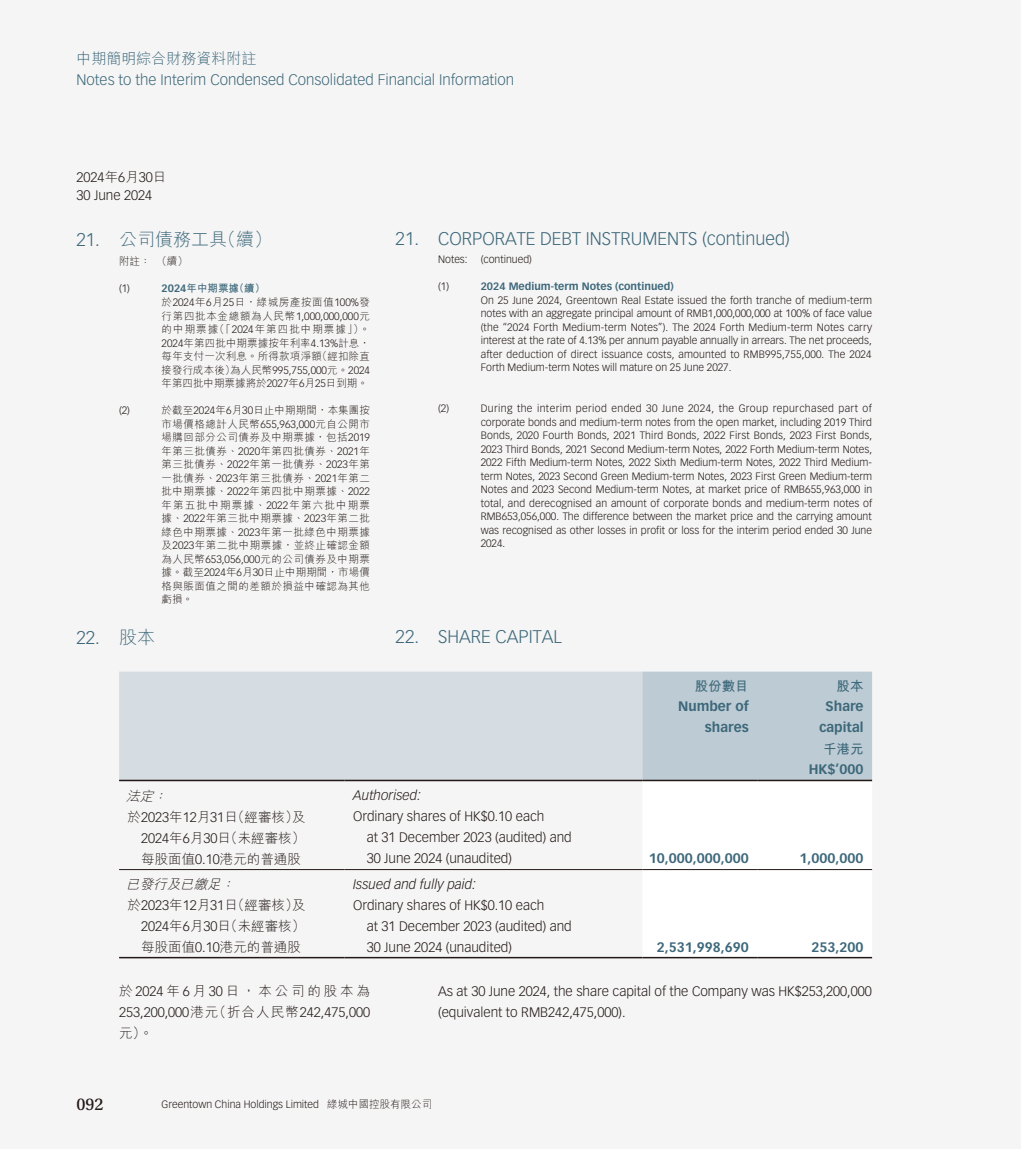
<style>
.page{position:relative;width:1021px;height:1149px;background:#fff}
.page>*{position:absolute;margin:0;border:0;box-sizing:border-box;transform-origin:0 0}
.t1{font:300 18px "Vectora LT Std";color:#3d687a}
.t2{font:300 18px "M Hei HK";color:#3d687a}
.t3{font:18px "Utopia Std Capt";color:#231916}
.t4{font:300 15px "Vectora LT Std";color:#3d687a}
.t5{font:300 15px "M Hei HK";color:#3d687a}
.t6{font:300 13.5px/21px "Vectora LT Std";color:#231916}
.t7{font:300 13.5px/21px "M Hei HK";color:#231916;text-align:justify}
.t8{font:700 13.5px/21px "Vectora LT Std";color:#3d687a;text-align:right}
.t9{font:italic 300 13.5px "Vectora LT Std";color:#231916}
.t10{font:300 13.5px "M Hei HK";letter-spacing:.21em;color:#231916}
.t11{font:italic 300 13.5px "M Hei HK";color:#231916}
.t12{font:700 13.5px "M Hei HK";color:#3d687a}
.t13{font:300 10.5px/13.5px "Vectora LT Std";color:#231916;text-align:justify}
.t14{font:300 10.5px/13.5px "M Hei HK";letter-spacing:.045em;color:#231916}
.t15{font:700 10.5px "Vectora LT Std";color:#3d687a}
.t16{font:300 10.5px "M Hei HK";color:#231916}
.s1{font-family:"M Hei HK"}
.s2{font-family:"Vectora LT Std"}
.s3{font-family:"Vectora LT Std";font-weight:700;color:#3d687a}
.s4{font-weight:700;color:#3d687a}
</style>
<div class="page">
<div style="left:0;top:0;width:1020px;height:1148px;background:#f5f5f5"></div>
<div style="left:119px;top:671px;width:523px;height:108px;background:#d5dde3"></div>
<svg style="left:642px;top:671px;width:230px;height:200px"></svg>
<hr style="left:119px;top:779px;width:225px;height:2px;background:#231916">
<hr style="left:344px;top:779px;width:298px;height:2px;background:#231916">
<hr style="left:642px;top:779px;width:115px;height:2px;background:#231916">
<hr style="left:757px;top:779px;width:115px;height:2px;background:#231916">
<hr style="left:119px;top:869px;width:225px;height:1px;background:#231916">
<hr style="left:344px;top:869px;width:298px;height:1px;background:#231916">
<hr style="left:642px;top:869px;width:115px;height:1px;background:#231916">
<hr style="left:757px;top:869px;width:115px;height:1px;background:#231916">
<hr style="left:119px;top:956px;width:225px;height:2px;background:#231916">
<hr style="left:344px;top:956px;width:298px;height:2px;background:#231916">
<hr style="left:642px;top:956px;width:115px;height:2px;background:#231916">
<hr style="left:757px;top:956px;width:115px;height:2px;background:#231916">
<h2 class="t5" style="left:77px;top:48px;width:182px">中期簡明綜合財務資料附註</h2>
<h2 class="t4" style="left:77px;top:70px;width:439px">Notes to the Interim Condensed Consolidated Financial Information</h2>
<p class="t6" style="left:77px;top:169px;width:91px;line-height:18px">2024<span class="s1">年</span>6<span class="s1">月</span>30<span class="s1">日<br></span>30 June 2024</p>
<h1 class="t2" style="left:77px;top:226px;width:197px"><span class="s2">21.</span> 公司債務工具（續）</h1>
<p class="t14" style="left:119px;top:254px;width:70px">附註：（續）</p>
<p class="t13" style="left:119px;top:282px;width:12px">(1)</p>
<p class="t14" style="left:162px;top:281px;width:210px"><span class="s3">2024</span><span class="s4">年中期票據（續）<br></span>於<span class="s2">2024</span>年<span class="s2">6</span>月<span class="s2">25</span>日，綠城房產按面值<span class="s2">100%</span>發行第四批本金總額為人民幣<span class="s2">1,000,000,000</span>元的中期票據（「<span class="s2">2024</span>年第四批中期票據」）。<br><span class="s2">2024</span>年第四批中期票據按年利率<span class="s2">4.13%</span>計息，每年支付一次利息。所得款項淨額（經扣除直</p>
<p class="t13" style="left:162px;top:363px;width:210px"><span class="s1">接發行成本後）為人民幣</span>995,755,000<span class="s1">元。</span>2024</p>
<p class="t16" style="left:162px;top:376px;width:208px">年第四批中期票據將於<span class="s2">2027</span>年<span class="s2">6</span>月<span class="s2">25</span>日到期。</p>
<p class="t13" style="left:119px;top:403px;width:12px">(2)</p>
<p class="t14" style="left:161px;top:403px;width:210px;text-align:justify">於截至<span class="s2">2024</span>年<span class="s2">6</span>月<span class="s2">30</span>日止中期期間，本集團按市場價格總計人民幣<span class="s2">655,963,000</span>元自公開市場購回部分公司債券及中期票據，包括<span class="s2">2019</span>年第三批債券、<span class="s2">2020</span>年第四批債券、<span class="s2">2021</span>年第三批債券、<span class="s2">2022</span>年第一批債券、<span class="s2">2023</span>年第一批債券、<span class="s2">2023</span>年第三批債券、<span class="s2">2021</span>年第二批中期票據、<span class="s2">2022</span>年第四批中期票據、<span class="s2">2022</span>年第五批中期票據、<span class="s2">2022</span>年第六批中期票據、<span class="s2">2022</span>年第三批中期票據、<span class="s2">2023</span>年第二批綠色中期票據、<span class="s2">2023</span>年第一批綠色中期票據及<span class="s2">2023</span>年第二批中期票據，並終止確認金額為人民幣<span class="s2">653,056,000</span>元的公司債券及中期票據。截至<span class="s2">2024</span>年<span class="s2">6</span>月<span class="s2">30</span>日止中期期間，市場價格與賬面值之間的差額於損益中確認為其他虧損。</p>
<h1 class="t1" style="left:77px;top:627px;width:80px">22. <span class="s1">股本</span></h1>
<h1 class="t1" style="left:395px;top:228px;width:396px">21. CORPORATE DEBT INSTRUMENTS (continued)</h1>
<p class="t13" style="left:438px;top:253px;width:31px">Notes:</p>
<p class="t13" style="left:480px;top:253px;width:53px">(continued)</p>
<p class="t13" style="left:438px;top:280px;width:12px">(1)</p>
<p class="t15" style="left:480px;top:280px;width:194px">2024 Medium-term Notes (continued)</p>
<p class="t13" style="left:480px;top:293px;width:393px">On 25 June 2024, Greentown Real Estate issued the forth tranche of medium-term notes with an aggregate principal amount of RMB1,000,000,000 at 100% of face value (the “2024 Forth Medium-term Notes”). The 2024 Forth Medium-term Notes carry interest at the rate of 4.13% per annum payable annually in arrears. The net proceeds, after deduction of direct issuance costs, amounted to RMB995,755,000. The 2024<br>Forth Medium-term Notes will mature on 25 June 2027.</p>
<p class="t13" style="left:438px;top:401px;width:12px">(2)</p>
<p class="t13" style="left:480px;top:401px;width:393px">During the interim period ended 30 June 2024, the Group repurchased part of corporate bonds and medium-term notes from the open market, including 2019 Third Bonds, 2020 Fourth Bonds, 2021 Third Bonds, 2022 First Bonds, 2023 First Bonds, 2023 Third Bonds, 2021 Second Medium-term Notes, 2022 Forth Medium-term Notes, 2022 Fifth Medium-term Notes, 2022 Sixth Medium-term Notes, 2022 Third Medium&shy;term Notes, 2023 Second Green Medium-term Notes, 2023 First Green Medium-term Notes and 2023 Second Medium-term Notes, at market price of RMB655,963,000 in total, and derecognised an amount of corporate bonds and medium-term notes of RMB653,056,000. The difference between the market price and the carrying amount was recognised as other losses in profit or loss for the interim period ended 30 June 2024.</p>
<h1 class="t1" style="left:395px;top:626px;width:168px">22. SHARE CAPITAL</h1>
<p class="t12" style="left:694px;top:676px;width:55px">股份數目</p>
<p class="t12" style="left:836px;top:676px;width:28px">股本</p>
<p class="t8" style="left:678px;top:695px;width:72px">Number of shares</p>
<p class="t8" style="left:819px;top:695px;width:46px;text-align:center">Share capital</p>
<p class="t12" style="left:823px;top:739px;width:42px">千港元</p>
<p class="t8" style="left:808px;top:758px;width:56px">HK$’000</p>
<p class="t11" style="left:126px;top:785px;width:47px">法定：</p>
<p class="t9" style="left:353px;top:786px;width:69px">Authorised:</p>
<p class="t7" style="left:141px;top:805px;width:166px;text-indent:-14px">於<span class="s2">2023</span>年<span class="s2">12</span>月<span class="s2">31</span>日（經審核）及<span class="s2">2024</span>年<span class="s2">6</span>月<span class="s2">30</span>日（未經審核）每股面值<span class="s2">0.10</span>港元的普通股</p>
<p class="t6" style="left:367px;top:805px;width:206px;text-indent:-14px">Ordinary shares of HK$0.10 each<br>at 31 December 2023 (audited) and<br>30 June 2024 (unaudited)</p>
<p class="t8" style="left:648px;top:847px;width:101px">10,000,000,000</p>
<p class="t8" style="left:799px;top:847px;width:65px">1,000,000</p>
<p class="t11" style="left:126px;top:874px;width:114px">已發行及已繳足：</p>
<p class="t9" style="left:353px;top:875px;width:124px">Issued and fully paid:</p>
<p class="t7" style="left:141px;top:893px;width:166px;text-indent:-14px">於<span class="s2">2023</span>年<span class="s2">12</span>月<span class="s2">31</span>日（經審核）及<span class="s2">2024</span>年<span class="s2">6</span>月<span class="s2">30</span>日（未經審核）每股面值<span class="s2">0.10</span>港元的普通股</p>
<p class="t6" style="left:367px;top:894px;width:206px;text-indent:-14px">Ordinary shares of HK$0.10 each<br>at 31 December 2023 (audited) and<br>30 June 2024 (unaudited)</p>
<p class="t8" style="left:656px;top:936px;width:93px">2,531,998,690</p>
<p class="t8" style="left:811px;top:936px;width:53px">253,200</p>
<p class="t6" style="left:438px;top:980px;width:435px">As at 30 June 2024, the share capital of the Company was HK$253,200,000 (equivalent to RMB242,475,000).</p>
<p class="t10" style="left:119px;top:981px;width:252px">於<span class="s2">2024</span>年<span class="s2">6</span>月<span class="s2">30</span>日，本公司的股本為</p>
<p class="t6" style="left:119px;top:1001px;width:252px">253,200,000<span class="s1">港元（折合人民幣</span>242,475,000</p>
<p class="t7" style="left:119px;top:1021px;width:35px">元）。</p>
<h1 class="t3" style="left:77px;top:1094px;width:29px">092</h1>
<p class="t13" style="left:162px;top:1097px;width:272px">Greentown China Holdings Limited <span class="s1">綠城中國控股有限公司</span></p>
</div>
